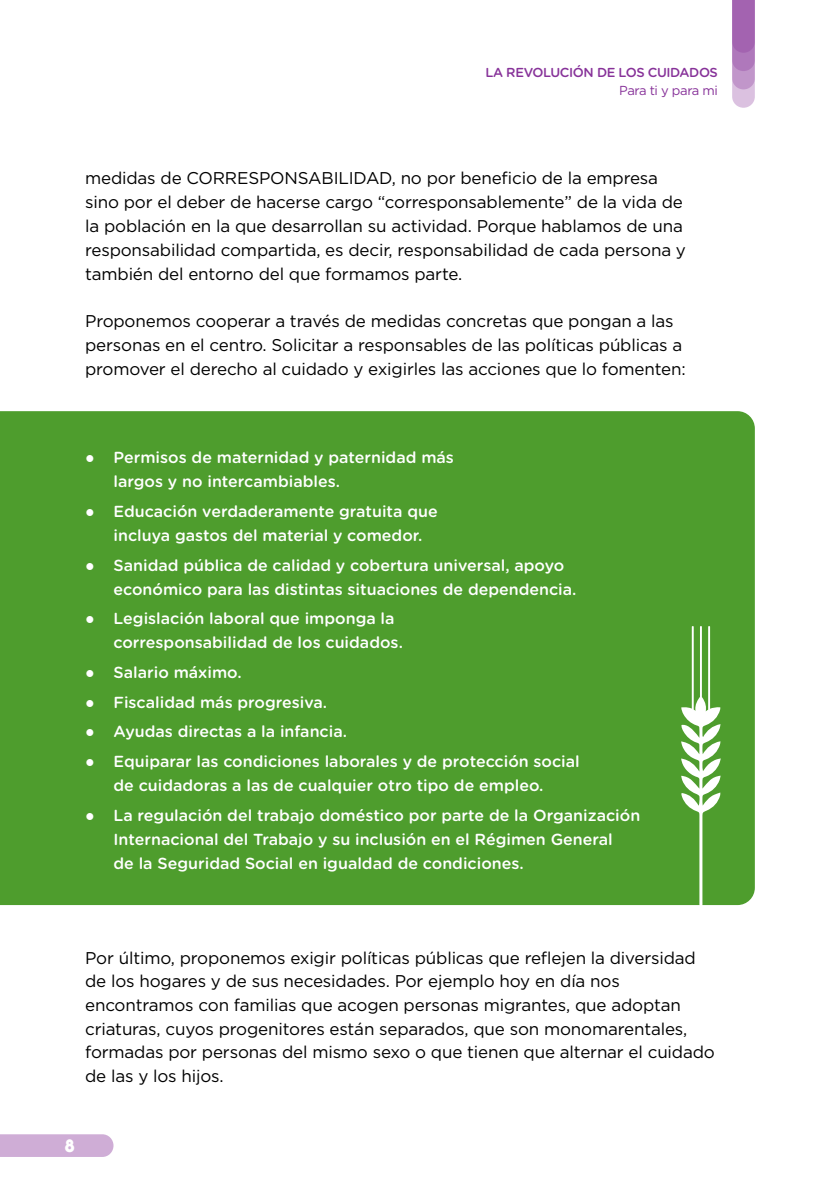
<style>
.page{position:relative;width:840px;height:1191px;background:#fff}
.page>*{position:absolute;margin:0;border:0;box-sizing:border-box;transform-origin:0 0}
.t1{font:17px/24px "Gotham";letter-spacing:-.01em;color:#000}
.t2{font:17px "COCOGOOSE";color:#fff}
.t3{font:500 16px/24px "Gotham Rounded";color:#fff}
.t4{font:500 13px "Gotham Rounded";letter-spacing:-.03em;color:#873299}
.t5{font:13px "Gotham";letter-spacing:-.03em;color:#873299}
.s1{font-family:"Helvetica";font-weight:700}
</style>
<div class="page">
<svg style="left:732px;top:0;width:22px;height:108px;background:#b683c0"></svg>
<div style="left:0;top:1134px;width:113px;height:23px;background:#cfadd6"></div>
<div style="left:0;top:411px;width:754px;height:494px;background:#4e9d2d"></div>
<svg style="left:680px;top:626px;width:40px;height:280px"></svg>
<p class="t4" style="left:485px;top:63px;width:234px">LA REVOLUCIÓN DE LOS CUIDADOS</p>
<p class="t5" style="left:618px;top:82px;width:100px">Para ti y para mi</p>
<p class="t1" style="left:85px;top:165px;width:602px">medidas de CORRESPONSABILIDAD, no por beneficio de la empresa sino por el deber de hacerse cargo “corresponsablemente” de la vida de la población en la que desarrollan su actividad. Porque hablamos de una responsabilidad compartida, es decir, responsabilidad de cada persona y también del entorno del que formamos parte.</p>
<p class="t1" style="left:85px;top:308px;width:602px">Proponemos cooperar a través de medidas concretas que pongan a las personas en el centro. Solicitar a responsables de las políticas públicas a promover el derecho al cuidado y exigirles las acciones que lo fomenten:</p>
<p class="t3" style="left:113px;top:445px;width:342px;text-indent:-28px"><span class="s1">●</span> Permisos de maternidad y paternidad más largos y no intercambiables.</p>
<p class="t3" style="left:113px;top:498px;width:325px;text-indent:-28px"><span class="s1">●</span> Educación verdaderamente gratuita que incluya gastos del material y comedor.</p>
<p class="t3" style="left:113px;top:552px;width:464px;text-indent:-28px"><span class="s1">●</span> Sanidad pública de calidad y cobertura universal, apoyo económico para las distintas situaciones de dependencia.</p>
<p class="t3" style="left:113px;top:606px;width:291px;text-indent:-28px"><span class="s1">●</span> Legislación laboral que imponga la corresponsabilidad de los cuidados.</p>
<p class="t3" style="left:85px;top:659px;width:158px"><span class="s1">●</span> Salario máximo.</p>
<p class="t3" style="left:85px;top:689px;width:243px"><span class="s1">●</span> Fiscalidad más progresiva.</p>
<p class="t3" style="left:85px;top:719px;width:263px"><span class="s1">●</span> Ayudas directas a la infancia.</p>
<p class="t3" style="left:85px;top:748px;width:496px;text-align:center"><span class="s1">●</span> Equiparar las condiciones laborales y de protección social de cuidadoras a las de cualquier otro tipo de empleo.</p>
<p class="t3" style="left:113px;top:802px;width:528px;text-indent:-28px"><span class="s1">●</span> La regulación del trabajo doméstico por parte de la Organización<br>Internacional del Trabajo y su inclusión en el Régimen General<br>de la Seguridad Social en igualdad de condiciones.</p>
<p class="t1" style="left:85px;top:945px;width:631px">Por último, proponemos exigir políticas públicas que reflejen la diversidad de los hogares y de sus necesidades. Por ejemplo hoy en día nos encontramos con familias que acogen personas migrantes, que adoptan criaturas, cuyos progenitores están separados, que son monomarentales, formadas por personas del mismo sexo o que tienen que alternar el cuidado de las y los hijos.</p>
<p class="t2" style="left:64px;top:1132px;width:12px">8</p>
</div>
